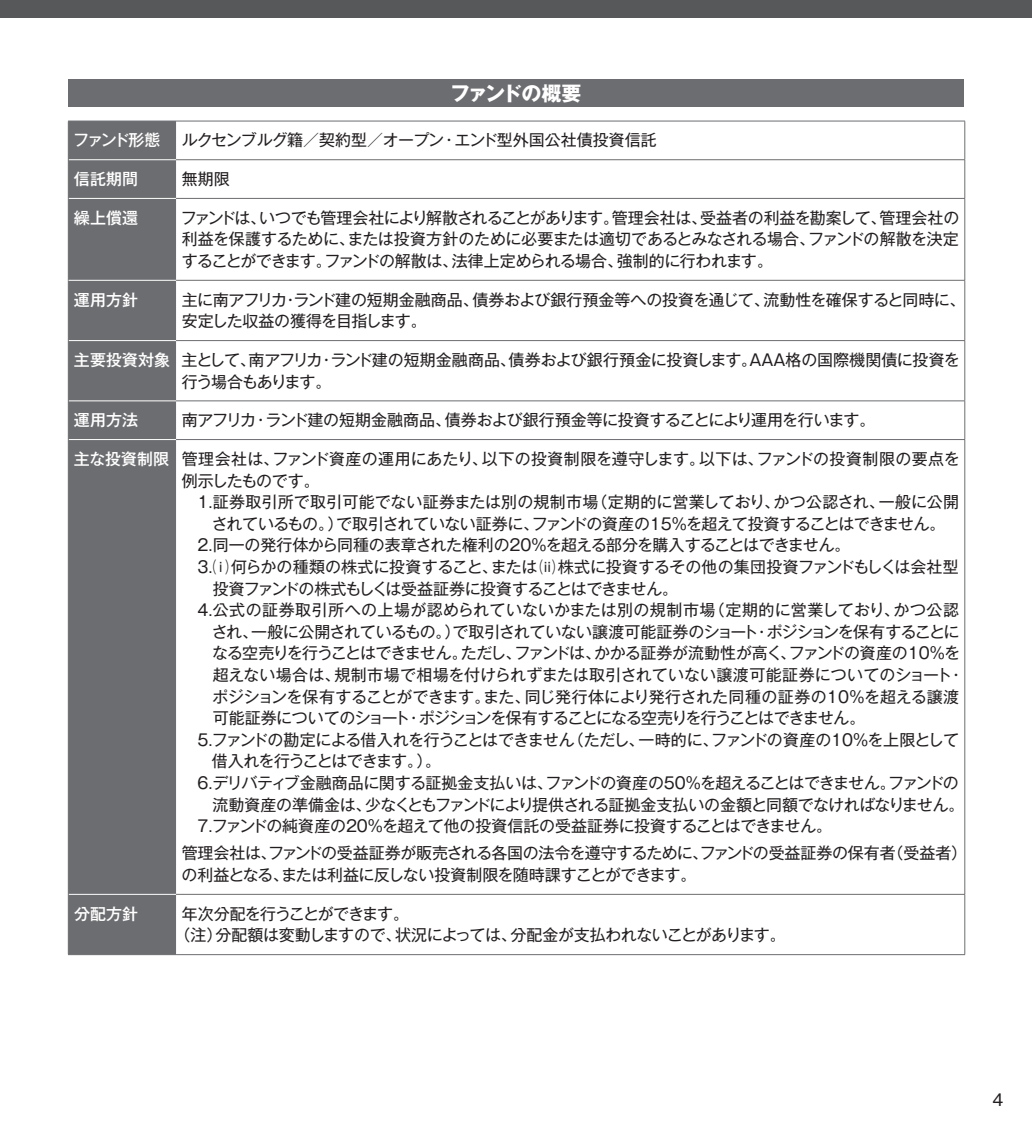
<style>
.page{position:relative;width:1032px;height:1134px;background:#fff}
.page>*{position:absolute;margin:0;border:0;box-sizing:border-box;transform-origin:0 0}
.t1{font:700 20px "Gothic MB101 Pr 5";letter-spacing:-.08em;color:#fff}
.t2{font:16px/21.6px "Gothic MB101 Pr 5";letter-spacing:-.025em;color:#231f20}
.t3{font:16px/21.6px "Gothic MB101 Pr 5";color:#231f20}
.t4{font:16px "Gothic MB101 Pr 5";letter-spacing:.01em;color:#231f20}
.t5{font:16px "Gothic MB101 Pr 5";letter-spacing:-.055em;color:#231f20}
.t6{font:16px "Gothic MB101 Pr 5";letter-spacing:.025em;color:#231f20}
.t7{font:16px "Gothic MB101 Pr 5";letter-spacing:-.065em;color:#231f20}
.t8{font:500 16px "Gothic MB101 Pr 5";color:#fff}
.t9{font:16px "Gothic MB101 Pr 5";letter-spacing:-.07em;color:#231f20}
.s1{font-weight:500;color:#fff}
</style>
<div class="page">
<div style="left:0;top:0;width:1032px;height:17px;background:#57585a"></div>
<div style="left:68px;top:79px;width:896px;height:28px;background:#6c6d70"></div>
<div style="left:69px;top:122px;width:107px;height:832px;background:#6c6d70"></div>
<hr style="left:69px;top:159px;width:107px;height:1px;background:#fff">
<hr style="left:69px;top:198px;width:107px;height:1px;background:#fff">
<hr style="left:69px;top:340px;width:107px;height:1px;background:#fff">
<hr style="left:69px;top:400px;width:107px;height:1px;background:#fff">
<hr style="left:69px;top:439px;width:107px;height:1px;background:#fff">
<hr style="left:69px;top:894px;width:107px;height:1px;background:#fff">
<hr style="left:176px;top:121px;width:789px;height:1px;background:#6c6d70">
<hr style="left:964px;top:121px;width:1px;height:38px;background:#6c6d70">
<hr style="left:964px;top:160px;width:1px;height:38px;background:#6c6d70">
<hr style="left:964px;top:199px;width:1px;height:81px;background:#6c6d70">
<hr style="left:964px;top:281px;width:1px;height:59px;background:#6c6d70">
<hr style="left:964px;top:341px;width:1px;height:60px;background:#6c6d70">
<hr style="left:964px;top:401px;width:1px;height:38px;background:#6c6d70">
<hr style="left:964px;top:440px;width:1px;height:454px;background:#6c6d70">
<hr style="left:964px;top:895px;width:1px;height:59px;background:#6c6d70">
<hr style="left:176px;top:159px;width:789px;height:1px;background:#6c6d70">
<hr style="left:176px;top:198px;width:789px;height:1px;background:#6c6d70">
<hr style="left:176px;top:280px;width:789px;height:1px;background:#6c6d70">
<hr style="left:176px;top:340px;width:789px;height:1px;background:#6c6d70">
<hr style="left:176px;top:400px;width:789px;height:1px;background:#6c6d70">
<hr style="left:176px;top:439px;width:789px;height:1px;background:#6c6d70">
<hr style="left:176px;top:894px;width:789px;height:1px;background:#6c6d70">
<hr style="left:176px;top:954px;width:789px;height:1px;background:#6c6d70">
<hr style="left:68px;top:121px;width:108px;height:1px;background:#6c6d70">
<hr style="left:68px;top:121px;width:1px;height:39px;background:#6c6d70">
<hr style="left:68px;top:160px;width:1px;height:38px;background:#6c6d70">
<hr style="left:68px;top:198px;width:1px;height:82px;background:#6c6d70">
<hr style="left:68px;top:280px;width:1px;height:61px;background:#6c6d70">
<hr style="left:68px;top:341px;width:1px;height:60px;background:#6c6d70">
<hr style="left:68px;top:401px;width:1px;height:39px;background:#6c6d70">
<hr style="left:68px;top:440px;width:1px;height:454px;background:#6c6d70">
<hr style="left:68px;top:894px;width:1px;height:60px;background:#6c6d70">
<hr style="left:69px;top:280px;width:107px;height:1px;background:#fff">
<hr style="left:68px;top:954px;width:108px;height:1px;background:#6c6d70">
<p class="t1" style="left:450px;top:76px;width:133px">ファンドの概要</p>
<p class="t8" style="left:73px;top:127px;width:89px">ファンド形態</p>
<p class="t2" style="left:182px;top:128px;width:476px">ルクセンブルグ籍／契約型／オープン・エンド型外国公社債投資信託</p>
<p class="t8" style="left:74px;top:166px;width:65px">信託期間</p>
<p class="t2" style="left:182px;top:167px;width:49px">無期限</p>
<p class="t8" style="left:74px;top:204px;width:65px">繰上償還</p>
<p class="t2" style="left:181px;top:206px;width:780px;text-align:justify">ファンドは、いつでも管理会社により解散されることがあります。管理会社は、受益者の利益を勘案して、管理会社の利益を保護するために、または投資方針のために必要または適切であるとみなされる場合、ファンドの解散を決定することができます。ファンドの解散は、法律上定められる場合、強制的に行われます。</p>
<p class="t8" style="left:74px;top:286px;width:65px">運用方針</p>
<p class="t2" style="left:182px;top:287px;width:785px">主に南アフリカ・ランド建の短期金融商品、債券および銀行預金等への投資を通じて、流動性を確保すると同時に、安定した収益の獲得を目指します。</p>
<p class="t2" style="left:182px;top:348px;width:779px;text-indent:-108px"><span class="s1">主要投資対象</span> 主として、南アフリカ・ランド建の短期金融商品、債券および銀行預金に投資します。ＡＡＡ格の国際機関債に投資を行う場合もあります。</p>
<p class="t8" style="left:74px;top:407px;width:65px">運用方法</p>
<p class="t2" style="left:182px;top:408px;width:695px">南アフリカ・ランド建の短期金融商品、債券および銀行預金等に投資することにより運用を行います。</p>
<p class="t3" style="left:182px;top:447px;width:779px;text-indent:-108px"><span class="s1">主な投資制限</span> 管理会社は、ファンド資産の運用にあたり、以下の投資制限を遵守します。以下は、ファンドの投資制限の要点を例示したものです。</p>
<p class="t4" style="left:198px;top:489px;width:763px">1.証券取引所で取引可能でない証券または別の規制市場（定期的に営業しており、かつ公認され、一般に公開</p>
<p class="t2" style="left:212px;top:511px;width:735px">されているもの。）で取引されていない証券に、ファンドの資産の15%を超えて投資することはできません。</p>
<p class="t2" style="left:198px;top:533px;width:654px">2.同一の発行体から同種の表章された権利の20%を超える部分を購入することはできません。</p>
<p class="t3" style="left:198px;top:555px;width:763px">3.ⅰ何らかの種類の株式に投資すること、またはⅱ株式に投資するその他の集団投資ファンドもしくは会社型</p>
<p class="t5" style="left:213px;top:575px;width:467px">投資ファンドの株式もしくは受益証券に投資することはできません。</p>
<p class="t6" style="left:198px;top:597px;width:763px">4.公式の証券取引所への上場が認められていないかまたは別の規制市場（定期的に営業しており、かつ公認</p>
<p class="t2" style="left:212px;top:619px;width:749px">され、一般に公開されているもの。）で取引されていない譲渡可能証券のショート・ポジションを保有することに</p>
<p class="t5" style="left:212px;top:640px;width:749px">なる空売りを行うことはできません。ただし、ファンドは、かかる証券が流動性が高く、ファンドの資産の10%を</p>
<p class="t4" style="left:213px;top:662px;width:753px">超えない場合は、規制市場で相場を付けられずまたは取引されていない譲渡可能証券についてのショート・</p>
<p class="t2" style="left:212px;top:684px;width:748px">ポジションを保有することができます。また、同じ発行体により発行された同種の証券の10%を超える譲渡</p>
<p class="t7" style="left:213px;top:705px;width:654px">可能証券についてのショート・ポジションを保有することになる空売りを行うことはできません。</p>
<p class="t2" style="left:198px;top:727px;width:763px">5.ファンドの勘定による借入れを行うことはできません（ただし、一時的に、ファンドの資産の10%を上限として</p>
<p class="t9" style="left:212px;top:748px;width:231px">借入れを行うことはできます。）。</p>
<p class="t2" style="left:198px;top:771px;width:763px">6.デリバティブ金融商品に関する証拠金支払いは、ファンドの資産の50%を超えることはできません。ファンドの</p>
<p class="t2" style="left:212px;top:792px;width:754px">流動資産の準備金は、少なくともファンドにより提供される証拠金支払いの金額と同額でなければなりません。</p>
<p class="t2" style="left:198px;top:814px;width:636px">7.ファンドの純資産の20%を超えて他の投資信託の受益証券に投資することはできません。</p>
<p class="t2" style="left:182px;top:841px;width:787px">管理会社は、ファンドの受益証券が販売される各国の法令を遵守するために、ファンドの受益証券の保有者（受益者）の利益となる、または利益に反しない投資制限を随時課すことができます。</p>
<p class="t8" style="left:74px;top:900px;width:65px">分配方針</p>
<p class="t2" style="left:175px;top:901px;width:613px;text-indent:7px">年次分配を行うことができます。<br>（注）分配額は変動しますので、状況によっては、分配金が支払われないことがあります。</p>
<p class="t2" style="left:992px;top:1088px;width:12px">4</p>
</div>
